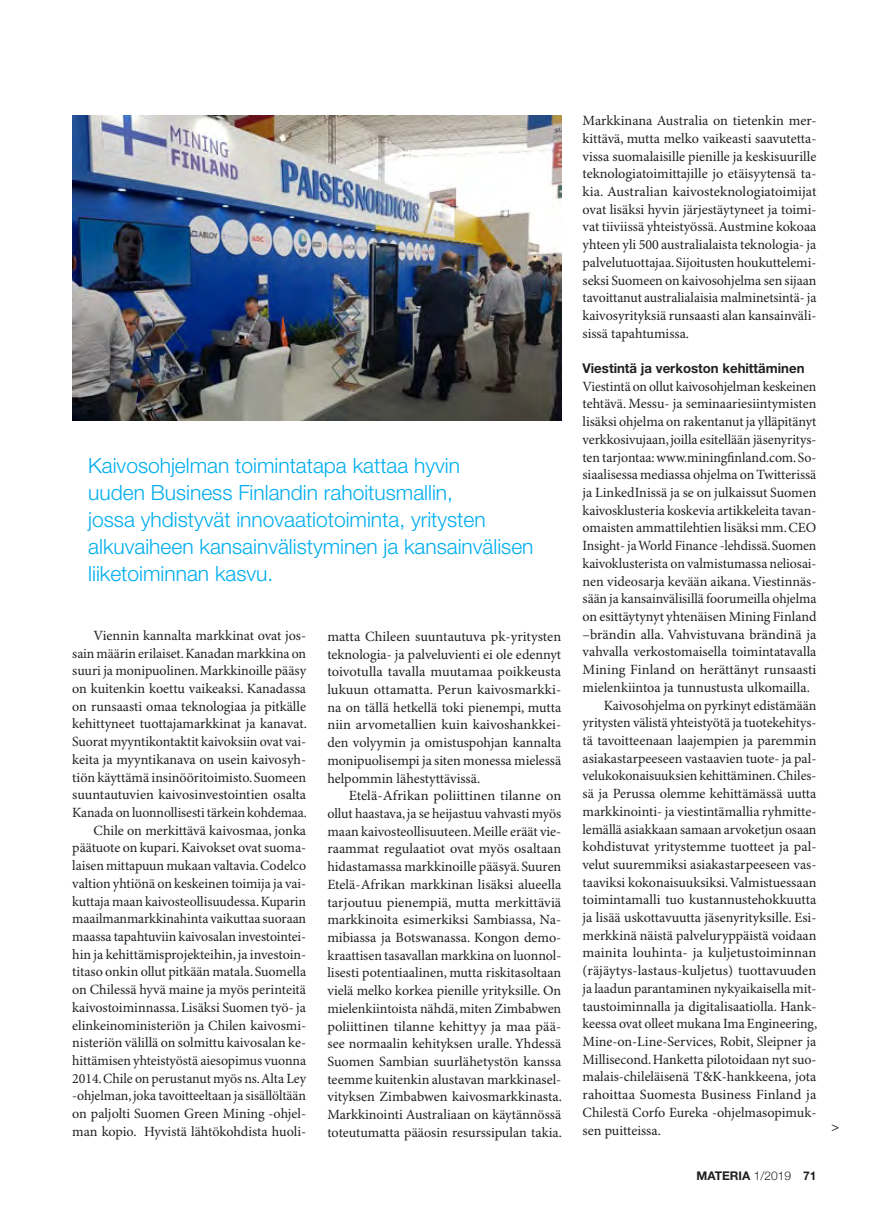
<style>
.page{position:relative;width:893px;height:1221px;background:#fff}
.page>*{position:absolute;margin:0;border:0;box-sizing:border-box;transform-origin:0 0}
.t1{font:300 21px/27px "Helvetica Neue LT Std";color:#00aeef}
.t2{font:14.1px/17.7px "Minion Pro";letter-spacing:-.005em;color:#231f20;text-align:justify}
.t3{font:700 13.5px "Helvetica Neue LT Std";color:#231f20}
.t4{font:12.75px "Helvetica Neue LT Std";color:#231f20}
.t5{font:700 12px "Helvetica Neue LT Std";color:#231f20}
.s1{font-family:"Helvetica Neue";font-weight:300}
</style>
<div class="page">
<img style="left:72px;top:116px;width:489px;height:304px">
<h1 class="t1" style="left:88px;top:452px;width:447px">Kaivosohjelman toimintatapa kattaa hyvin<br>uuden Business Finlandin rahoitusmallin,<br>jossa yhdistyvät innovaatiotoiminta, yritysten alkuvaiheen kansainvälistyminen ja kansainvälisen liiketoiminnan kasvu.</h1>
<p class="t2" style="left:72px;top:627px;width:236px;text-align:right">Viennin kannalta markkinat ovat jos&shy;sain määrin erilaiset. Kanadan markkina on suuri ja monipuolinen. Markkinoille pääsy on kuitenkin koettu vaikeaksi. Kanadassa on runsaasti omaa teknologiaa ja pitkälle kehittyneet tuottajamarkkinat ja kanavat.<br>Suorat myyntikontaktit kaivoksiin ovat vai&shy;keita ja myyntikanava on usein kaivosyh&shy;tiön käyttämä insinööritoimisto. Suomeen suuntautuvien kaivosinvestointien osalta Kanada on luonnollisesti tärkein kohdemaa.<br>Chile on merkittävä kaivosmaa, jonka päätuote on kupari. Kaivokset ovat suoma&shy;laisen mittapuun mukaan valtavia. Codelco valtion yhtiönä on keskeinen toimija ja vai&shy;kuttaja maan kaivosteollisuudessa. Kuparin maailmanmarkkinahinta vaikuttaa suoraan maassa tapahtuviin kaivosalan investointei&shy;hin ja kehittämisprojekteihin, ja investoin&shy;titaso onkin ollut pitkään matala. Suomella on Chilessä hyvä maine ja myös perinteitä kaivostoiminnassa. Lisäksi Suomen työ- ja elinkeinoministeriön ja Chilen kaivosmi&shy;nisteriön välillä on solmittu kaivosalan ke&shy;hittämisen yhteistyöstä aiesopimus vuonna 2014. Chile on perustanut myös ns. Alta Ley -ohjelman, joka tavoitteeltaan ja sisällöltään on paljolti Suomen Green Mining -ohjel&shy;man kopio. Hyvistä lähtökohdista huoli-</p>
<p class="t2" style="left:327px;top:628px;width:235px">matta Chileen suuntautuva pk-yritysten teknologia- ja palveluvienti ei ole edennyt toivotulla tavalla muutamaa poikkeusta lukuun ottamatta. Perun kaivosmarkki&shy;na on tällä hetkellä toki pienempi, mutta niin arvometallien kuin kaivoshankkei&shy;den volyymin ja omistuspohjan kannalta monipuolisempi ja siten monessa mielessä helpommin lähestyttävissä.</p>
<p class="t2" style="left:327px;top:787px;width:236px;text-indent:21px">Etelä-Afrikan poliittinen tilanne on ollut haastava, ja se heijastuu vahvasti myös maan kaivosteollisuuteen. Meille eräät vie&shy;raammat regulaatiot ovat myös osaltaan hidastamassa markkinoille pääsyä. Suuren Etelä-Afrikan markkinan lisäksi alueella tarjoutuu pienempiä, mutta merkittäviä markkinoita esimerkiksi Sambiassa, Na&shy;mibiassa ja Botswanassa. Kongon demo&shy;kraattisen tasavallan markkina on luonnol&shy;lisesti potentiaalinen, mutta riskitasoltaan vielä melko korkea pienille yrityksille. On mielenkiintoista nähdä, miten Zimbabwen poliittinen tilanne kehittyy ja maa pää&shy;see normaalin kehityksen uralle. Yhdessä Suomen Sambian suurlähetystön kanssa teemme kuitenkin alustavan markkinasel&shy;vityksen Zimbabwen kaivosmarkkinasta.<br>Markkinointi Australiaan on käytännössä toteutumatta pääosin resurssipulan takia.</p>
<p class="t2" style="left:583px;top:112px;width:235px">Markkinana Australia on tietenkin mer&shy;kittävä, mutta melko vaikeasti saavutetta&shy;vissa suomalaisille pienille ja keskisuurille teknologiatoimittajille jo etäisyytensä ta&shy;kia. Australian kaivosteknologiatoimijat ovat lisäksi hyvin järjestäytyneet ja toimi&shy;vat tiiviissä yhteistyössä. Austmine kokoaa yhteen yli 500 australialaista teknologia- ja palvelutuottajaa. Sijoitusten houkuttelemi&shy;seksi Suomeen on kaivosohjelma sen sijaan tavoittanut australialaisia malminetsintä- ja kaivosyrityksiä runsaasti alan kansainväli&shy;sissä tapahtumissa.</p>
<p class="t3" style="left:583px;top:360px;width:223px">Viestintä ja verkoston kehittäminen</p>
<p class="t2" style="left:583px;top:378px;width:235px">Viestintä on ollut kaivosohjelman keskeinen</p>
<p class="t2" style="left:583px;top:395px;width:235px">tehtävä. Messu- ja seminaariesiintymisten</p>
<p class="t2" style="left:583px;top:413px;width:235px">lisäksi ohjelma on rakentanut ja ylläpitänyt</p>
<p class="t2" style="left:583px;top:431px;width:235px">verkkosivujaan, joilla esitellään jäsenyritys-</p>
<p class="t2" style="left:583px;top:449px;width:235px">ten tarjontaa: www.miningfinland.com. So-</p>
<p class="t2" style="left:583px;top:466px;width:235px">siaalisessa mediassa ohjelma on Twitterissä</p>
<p class="t2" style="left:583px;top:484px;width:235px">ja LinkedInissä ja se on julkaissut Suomen</p>
<p class="t2" style="left:583px;top:502px;width:235px">kaivosklusteria koskevia artikkeleita tavan-</p>
<p class="t2" style="left:583px;top:519px;width:235px">omaisten ammattilehtien lisäksi mm. CEO</p>
<p class="t2" style="left:583px;top:537px;width:235px">Insight- ja World Finance -lehdissä. Suomen</p>
<p class="t2" style="left:583px;top:555px;width:235px">kaivoklusterista on valmistumassa neliosai-</p>
<p class="t2" style="left:583px;top:572px;width:235px">nen videosarja kevään aikana. Viestinnäs-</p>
<p class="t2" style="left:583px;top:590px;width:235px">sään ja kansainvälisillä foorumeilla ohjelma</p>
<p class="t2" style="left:583px;top:608px;width:235px">on esittäytynyt yhtenäisen Mining Finland</p>
<p class="t2" style="left:583px;top:626px;width:235px">–brändin alla. Vahvistuvana brändinä ja</p>
<p class="t2" style="left:583px;top:643px;width:235px">vahvalla verkostomaisella toimintatavalla</p>
<p class="t2" style="left:583px;top:661px;width:235px">Mining Finland on herättänyt runsaasti</p>
<p class="t2" style="left:583px;top:679px;width:229px">mielenkiintoa ja tunnustusta ulkomailla.</p>
<p class="t2" style="left:604px;top:696px;width:214px">Kaivosohjelma on pyrkinyt edistämään</p>
<p class="t2" style="left:583px;top:714px;width:235px">yritysten välistä yhteistyötä ja tuotekehitys-</p>
<p class="t2" style="left:583px;top:732px;width:235px">tä tavoitteenaan laajempien ja paremmin</p>
<p class="t2" style="left:583px;top:749px;width:235px">asiakastarpeeseen vastaavien tuote- ja pal-</p>
<p class="t2" style="left:583px;top:767px;width:235px">velukokonaisuuksien kehittäminen. Chiles-</p>
<p class="t2" style="left:583px;top:785px;width:235px">sä ja Perussa olemme kehittämässä uutta</p>
<p class="t2" style="left:583px;top:803px;width:235px">markkinointi- ja viestintämallia ryhmitte-</p>
<p class="t2" style="left:583px;top:820px;width:235px">lemällä asiakkaan samaan arvoketjun osaan</p>
<p class="t2" style="left:583px;top:838px;width:235px">kohdistuvat yritystemme tuotteet ja pal-</p>
<p class="t2" style="left:583px;top:856px;width:235px">velut suuremmiksi asiakastarpeeseen vas-</p>
<p class="t2" style="left:583px;top:873px;width:235px">taaviksi kokonaisuuksiksi. Valmistuessaan</p>
<p class="t2" style="left:583px;top:891px;width:235px">toimintamalli tuo kustannustehokkuutta</p>
<p class="t2" style="left:583px;top:909px;width:235px">ja lisää uskottavuutta jäsenyrityksille. Esi-</p>
<p class="t2" style="left:583px;top:926px;width:235px">merkkinä näistä palveluryppäistä voidaan</p>
<p class="t2" style="left:583px;top:944px;width:235px">mainita louhinta- ja kuljetustoiminnan</p>
<p class="t2" style="left:583px;top:962px;width:235px">(räjäytys-lastaus-kuljetus) tuottavuuden</p>
<p class="t2" style="left:583px;top:980px;width:235px">ja laadun parantaminen nykyaikaisella mit-</p>
<p class="t2" style="left:583px;top:997px;width:235px">taustoiminnalla ja digitalisaatiolla. Hank-</p>
<p class="t2" style="left:583px;top:1015px;width:236px">keessa ovat olleet mukana Ima Engineering,</p>
<p class="t2" style="left:583px;top:1033px;width:235px">Mine-on-Line-Services, Robit, Sleipner ja</p>
<p class="t2" style="left:583px;top:1050px;width:235px">Millisecond. Hanketta pilotoidaan nyt suo-</p>
<p class="t2" style="left:583px;top:1068px;width:235px">malais-chileläisenä T&amp;K-hankkeena, jota</p>
<p class="t2" style="left:583px;top:1086px;width:235px">rahoittaa Suomesta Business Finland ja</p>
<p class="t2" style="left:583px;top:1103px;width:235px">Chilestä Corfo Eureka -ohjelmasopimuk-</p>
<p class="t2" style="left:583px;top:1121px;width:80px">sen puitteissa.</p>
<p class="t5" style="left:697px;top:1168px;width:121px">MATERIA <span class="s1">1/2019</span> 71</p>
<p class="t4" style="left:831px;top:1118px;width:9px">&gt;</p>
</div>
